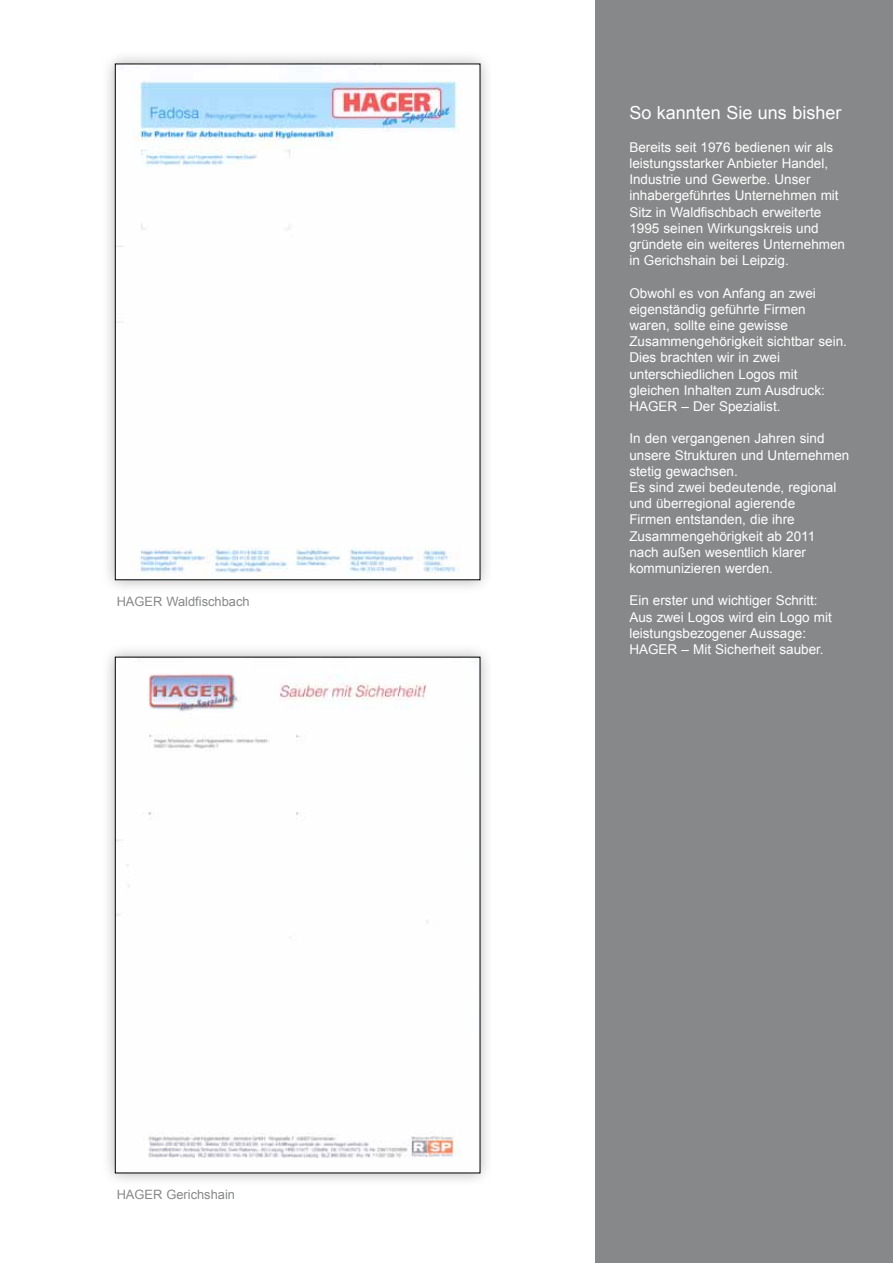
<style>
.page{position:relative;width:893px;height:1263px;background:#fff}
.page>*{position:absolute;margin:0;border:0;box-sizing:border-box;transform-origin:0 0}
.t1{font:18px "Arial";color:#fff}
.t2{font:13.5px/16.2px "Arial";color:#fff}
.t3{font:12.9px "Arial";color:#87888a}
</style>
<div class="page">
<div style="left:595px;top:0;width:298px;height:1263px;background:#87888a"></div>
<div style="left:101px;top:49px;width:393px;height:545px;background:#000;opacity:.3"></div>
<img style="left:117px;top:66px;width:361px;height:512px">
<div style="left:101px;top:643px;width:393px;height:544px;background:#000;opacity:.3"></div>
<img style="left:117px;top:659px;width:361px;height:512px">
<p class="t3" style="left:117px;top:593px;width:134px">HAGER Waldfischbach</p>
<p class="t3" style="left:117px;top:1186px;width:120px">HAGER Gerichshain</p>
<h1 class="t1" style="left:629px;top:101px;width:214px">So kannten Sie uns bisher</h1>
<p class="t2" style="left:629px;top:139px;width:217px">Bereits seit 1976 bedienen wir als leistungsstarker Anbieter Handel, Industrie und Gewerbe. Unser inhabergeführtes Unternehmen mit Sitz in Waldfischbach erweiterte 1995 seinen Wirkungskreis und gründete ein weiteres Unternehmen in Gerichshain bei Leipzig.</p>
<p class="t2" style="left:629px;top:285px;width:219px">Obwohl es von Anfang an zwei eigenständig geführte Firmen waren, sollte eine gewisse<br>Zusammengehörigkeit sichtbar sein.<br>Dies brachten wir in zwei unterschiedlichen Logos mit gleichen Inhalten zum Ausdruck:<br>HAGER – Der Spezialist.</p>
<p class="t2" style="left:629px;top:431px;width:222px">In den vergangenen Jahren sind unsere Strukturen und Unternehmen stetig gewachsen.<br>Es sind zwei bedeutende, regional und überregional agierende<br>Firmen entstanden, die ihre<br>Zusammengehörigkeit ab 2011<br>nach außen wesentlich klarer kommunizieren werden.</p>
<p class="t2" style="left:629px;top:593px;width:204px">Ein erster und wichtiger Schritt:<br>Aus zwei Logos wird ein Logo mit leistungsbezogener Aussage:<br>HAGER – Mit Sicherheit sauber.</p>
</div>
